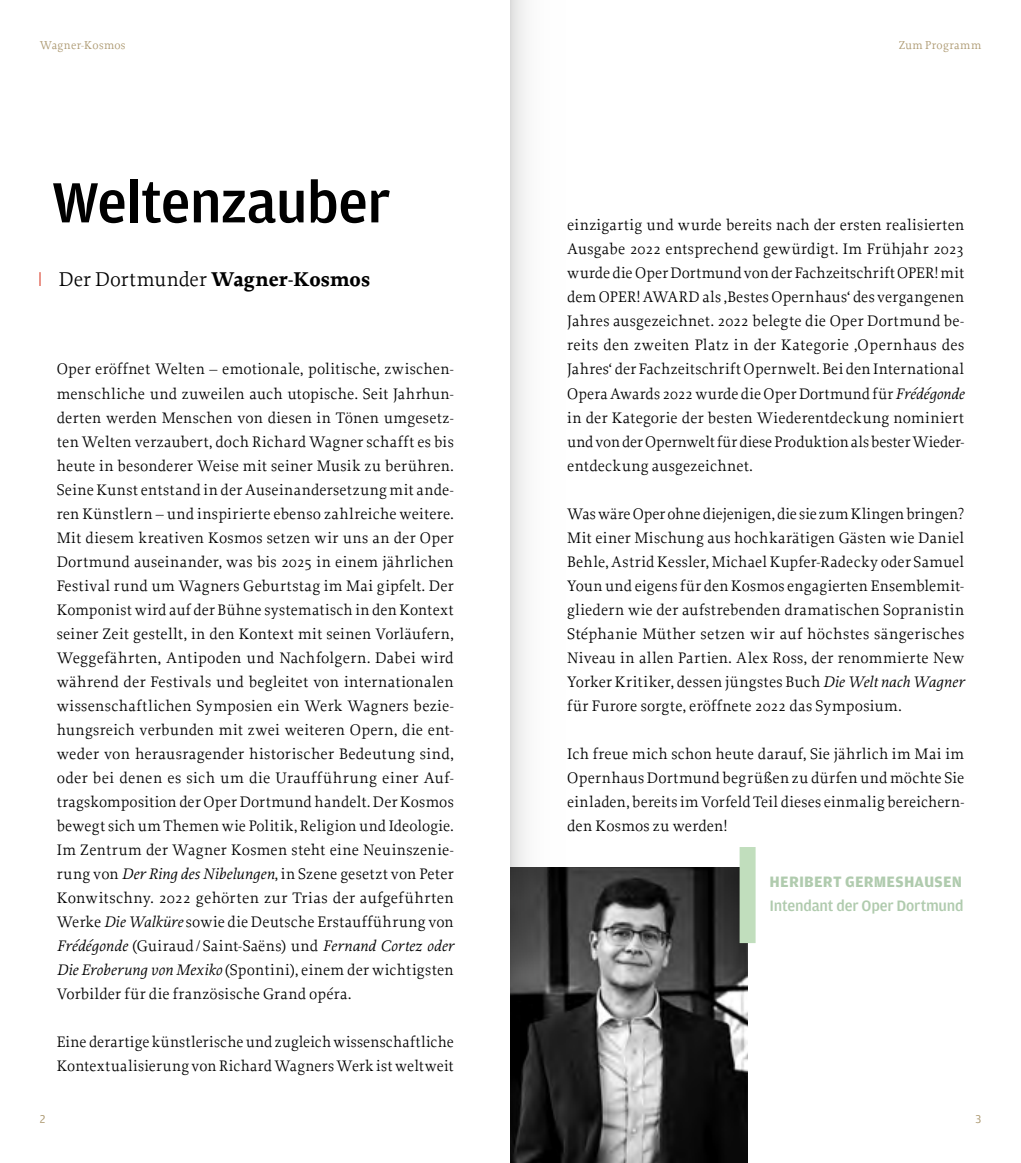
<style>
.page{position:relative;width:1021px;height:1163px;background:#fff}
.page>*{position:absolute;margin:0;border:0;box-sizing:border-box;transform-origin:0 0}
.t1{font:500 60px "Amplitude";letter-spacing:-.015em;color:#000}
.t2{font:21px "Proforma";letter-spacing:.005em;color:#000}
.t3{font:16px/24px "Proforma";letter-spacing:.015em;color:#000;text-align:justify}
.t4{font:500 16px "Amplitude";letter-spacing:-.01em;color:#b0cbae}
.t5{font:700 16px "Amplitude";letter-spacing:.015em;color:#b0cbae}
.t6{font:12px "Proforma";letter-spacing:.025em;color:#ab976e}
.t7{font:12px "Proforma";letter-spacing:.045em;color:#ab976e}
.t8{font:12px "Amplitude";color:#ab976e}
.s1{font-size:20px;color:#d21d07}
.s2{font-weight:700}
.s3{font-style:italic}
</style>
<div class="page">
<img style="left:591px;top:867px;width:156px;height:295px">
<div style="left:739px;top:846px;width:16px;height:96px;background:#c1debd"></div>
<svg style="left:510px;top:0;width:81px;height:1162px"></svg>
<p class="t6" style="left:40px;top:37px;width:87px">Wagner-Kosmos</p>
<p class="t7" style="left:898px;top:37px;width:84px">Zum Programm</p>
<h1 class="t1" style="left:52px;top:169px;width:340px">Weltenzauber</h1>
<h2 class="t2" style="left:39px;top:267px;width:332px"><span class="s1">|</span> Der Dortmunder <span class="s2">Wagner-Kosmos</span></h2>
<p class="t3" style="left:57px;top:357px;width:398px">Oper eröffnet Welten – emotionale, politische, zwischen&shy;menschliche und zuweilen auch utopische. Seit Jahrhun&shy;derten werden Menschen von diesen in Tönen umgesetz&shy;ten Welten verzaubert, doch Richard Wagner schafft es bis heute in besonderer Weise mit seiner Musik zu berühren.<br>Seine Kunst entstand in der Auseinandersetzung mit ande&shy;ren Künstlern – und inspirierte ebenso zahlreiche weitere.<br>Mit diesem kreativen Kosmos setzen wir uns an der Oper Dortmund auseinander, was bis 2025 in einem jährlichen Festival rund um Wagners Geburtstag im Mai gipfelt. Der Komponist wird auf der Bühne systematisch in denKontext seiner Zeit gestellt, in den Kontext mit seinen Vorläufern, Weggefährten, Antipoden und Nachfolgern. Dabei wird während der Festivals und begleitet von internationalen wissenschaftlichen Symposien ein Werk Wagners bezie&shy;hungsreich verbunden mit zwei weiteren Opern, die ent&shy;weder von herausragender historischer Bedeutung sind, oder bei denen es sich um die Uraufführung einer Auf&shy;tragskomposition der Oper Dortmund handelt. DerKosmos bewegtsich um Themen wie Politik, Religion und Ideologie.<br>Im Zentrum der Wagner Kosmen steht eine Neuinszenie&shy;rung von <span class="s3">Der Ring des Nibelungen</span>, in Szene gesetzt von Peter Konwitschny. 2022 gehörten zur Trias der aufgeführten Werke<span class="s3">Die Walküre</span> sowie die Deutsche Erstaufführung von <span class="s3">Frédégonde</span> (Guiraud/ Saint-Saëns) und <span class="s3">Fernand Cortez oder Die Eroberung von Mexiko</span> (Spontini), einem der wichtigsten Vorbilder für die französische Grand opéra.</p>
<p class="t3" style="left:57px;top:1029px;width:398px">Eine derartige künstlerische und zugleich wissenschaftliche<br>Kontextualisierung von RichardWagnersWerk ist weltweit</p>
<p class="t3" style="left:567px;top:213px;width:398px">einzigartig und wurde bereits nach der ersten realisierten Ausgabe 2022 entsprechend gewürdigt. Im Frühjahr 2023 wurde die Oper Dortmund von der Fachzeitschrift OPER! mit dem OPER!AWARD als‚Bestes Opernhaus‘ des vergangenen Jahres ausgezeichnet. 2022 belegte die Oper Dortmund be&shy;reits den zweiten Platz in der Kategorie ‚Opernhaus des Jahres‘ der Fachzeitschrift Opernwelt. Bei den International OperaAwards 2022 wurde die Oper Dortmund für <span class="s3">Frédégonde </span>in der Kategorie der besten Wiederentdeckung nominiert und vonderOpernweltfür diese Produktionals besterWieder&shy;entdeckung ausgezeichnet.</p>
<p class="t3" style="left:567px;top:501px;width:398px">WaswäreOper ohne diejenigen, die sie zumKlingenbringen?<br>Mit einer Mischung aus hochkarätigen Gästen wie Daniel Behle,Astrid Kessler, Michael Kupfer-Radecky oder Samuel Youn und eigensfür denKosmos engagierten Ensemblemit&shy;gliedern wie der aufstrebenden dramatischen Sopranistin Stéphanie Müther setzen wir auf höchstes sängerisches Niveau in allen Partien. Alex Ross, der renommierte New Yorker Kritiker, dessen jüngstes Buch <span class="s3">Die Welt nach Wagner </span>für Furore sorgte, eröffnete 2022 das Symposium.</p>
<p class="t3" style="left:567px;top:741px;width:398px">Ich freue mich schon heute darauf, Sie jährlich im Mai im Opernhaus Dortmund begrüßen zu dürfen und möchte Sie einladen, bereitsim Vorfeld Teil dieses einmalig bereichern&shy;den Kosmos zu werden!</p>
<p class="t5" style="left:769px;top:872px;width:194px">HERIBERT GERMESHAUSEN</p>
<p class="t4" style="left:769px;top:896px;width:196px">Intendant der Oper Dortmund</p>
<p class="t8" style="left:40px;top:1112px;width:7px">2</p>
<p class="t8" style="left:975px;top:1112px;width:7px">3</p>
</div>
